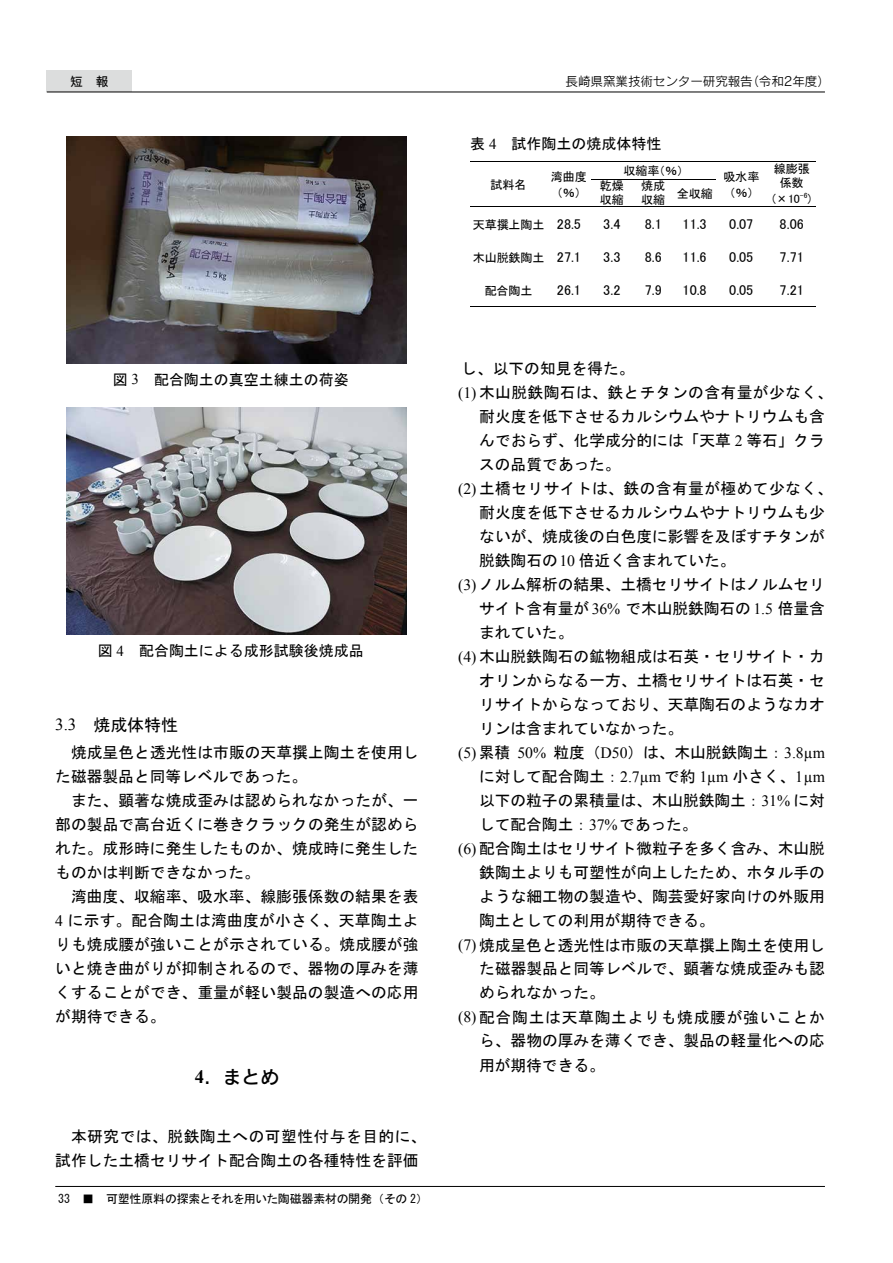
<style>
.page{position:relative;width:893px;height:1263px;background:#fff}
.page>*{position:absolute;margin:0;border:0;box-sizing:border-box;transform-origin:0 0}
.t1{font:18.75px "Rodin Pro DB";color:#000}
.t2{font:16.95px "MS Gothic";color:#000}
.t3{font:16.95px "Times New Roman";color:#000}
.t4{font:15.75px/24px "MS Gothic";color:#000}
.t5{font:15.75px "MS Gothic";letter-spacing:.025em;color:#000}
.t6{font:15.75px "MS Gothic";letter-spacing:.05em;color:#000}
.t7{font:15.75px "Times New Roman";color:#000}
.t8{font:15px "MS Gothic";color:#000}
.t9{font:14.25px "MS P Gothic";color:#000}
.t10{font:12.75px "MS Gothic";color:#000}
.t11{font:12.6px "Rodin Pro M";letter-spacing:-.01em;color:#000}
.t12{font:12px/13.5px "MS P Gothic";letter-spacing:-.015em;color:#000;text-align:center}
.t13{font:12px "MS Gothic";letter-spacing:-.03em;color:#000}
.s1{font-family:"Times New Roman"}
.s2{font-family:"Times New Roman";font-weight:700}
.s3{font-family:"MS Gothic"}
</style>
<div class="page">
<hr style="left:55px;top:1186px;width:770px;height:1px;background:#000">
<div style="left:47px;top:70px;width:85px;height:21px;background:#dcdddd"></div>
<hr style="left:47px;top:92px;width:778px;height:1px;background:#000">
<img style="left:67px;top:136px;width:340px;height:227px">
<img style="left:67px;top:407px;width:340px;height:227px">
<hr style="left:470px;top:161px;width:77px;height:1px;background:#000">
<hr style="left:547px;top:161px;width:44px;height:1px;background:#000">
<hr style="left:592px;top:161px;width:123px;height:1px;background:#000">
<hr style="left:716px;top:161px;width:51px;height:1px;background:#000">
<hr style="left:768px;top:161px;width:48px;height:1px;background:#000">
<hr style="left:591px;top:179px;width:41px;height:1px;background:#000">
<hr style="left:633px;top:179px;width:41px;height:1px;background:#000">
<hr style="left:675px;top:179px;width:40px;height:1px;background:#000">
<hr style="left:470px;top:206px;width:77px;height:1px;background:#000">
<hr style="left:547px;top:206px;width:44px;height:1px;background:#000">
<hr style="left:592px;top:206px;width:40px;height:1px;background:#000">
<hr style="left:633px;top:206px;width:41px;height:1px;background:#000">
<hr style="left:675px;top:206px;width:40px;height:1px;background:#000">
<hr style="left:716px;top:206px;width:51px;height:1px;background:#000">
<hr style="left:768px;top:206px;width:48px;height:1px;background:#000">
<hr style="left:470px;top:306px;width:77px;height:1px;background:#000">
<hr style="left:546px;top:306px;width:45px;height:1px;background:#000">
<hr style="left:591px;top:306px;width:41px;height:1px;background:#000">
<hr style="left:632px;top:306px;width:42px;height:1px;background:#000">
<hr style="left:674px;top:306px;width:41px;height:1px;background:#000">
<hr style="left:715px;top:306px;width:52px;height:1px;background:#000">
<hr style="left:767px;top:306px;width:49px;height:1px;background:#000">
<p class="t10" style="left:70px;top:75px;width:40px">短　報</p>
<p class="t8" style="left:113px;top:372px;width:237px">図 　<span class="s1">3</span> 配合陶土の真空土練土の荷姿</p>
<p class="t8" style="left:98px;top:643px;width:267px">図 　<span class="s1">4</span> 配合陶土による成形試験後焼成品</p>
<p class="t2" style="left:93px;top:716px;width:86px">焼成体特性</p>
<p class="t3" style="left:55px;top:713px;width:23px">3.3</p>
<p class="t4" style="left:55px;top:740px;width:365px">　焼成呈色と透光性は市販の天草撰上陶土を使用した磁器製品と同等レベルであった。<br>　また、顕著な焼成歪みは認められなかったが、一部の製品で高台近くに巻きクラックの発生が認められた。成形時に発生したものか、焼成時に発生したものかは判断できなかった。<br>　湾曲度、収縮率、吸水率、線膨張係数の結果を表<br><span class="s1">4</span> に示す。配合陶土は湾曲度が小さく、天草陶土よりも焼成腰が強いことが示されている。焼成腰が強いと焼き曲がりが抑制されるので、器物の厚みを薄くすることができ、重量が軽い製品の製造への応用が期待できる。</p>
<p class="t1" style="left:195px;top:1064px;width:86px"><span class="s2">4</span>．まとめ</p>
<p class="t4" style="left:55px;top:1124px;width:373px">　本研究では、脱鉄陶土への可塑性付与を目的に、試作した土橋セリサイト配合陶土の各種特性を評価</p>
<p class="t13" style="left:58px;top:1193px;width:371px">33　■　可塑性原料の探索とそれを用いた陶磁器素材の開発（その (2</p>
<p class="t11" style="left:746px;top:73px;width:85px">（令和2年度(</p>
<p class="t11" style="left:566px;top:73px;width:189px">長崎県窯業技術センター研究報告</p>
<p class="t8" style="left:470px;top:136px;width:193px">表 　<span class="s1">4</span> 試作陶土の焼成体特性</p>
<p class="t12" style="left:491px;top:178px;width:38px">試料名</p>
<p class="t12" style="left:551px;top:170px;width:38px">湾曲度</p>
<p class="t12" style="left:557px;top:186px;width:26px">％) (</p>
<p class="t12" style="left:623px;top:164px;width:61px">収縮率％（ ）</p>
<p class="t12" style="left:600px;top:179px;width:25px;text-align:left">乾燥収縮</p>
<p class="t12" style="left:641px;top:179px;width:25px">焼成</p>
<p class="t12" style="left:641px;top:193px;width:25px">収縮</p>
<p class="t12" style="left:677px;top:187px;width:38px">全収縮</p>
<p class="t12" style="left:723px;top:170px;width:38px">吸水率</p>
<p class="t12" style="left:729px;top:186px;width:26px">％) (</p>
<p class="t12" style="left:774px;top:162px;width:38px">線膨張係数</p>
<p class="t12" style="left:772px;top:192px;width:40px">×) 10<sup>-6</sup>(</p>
<p class="t12" style="left:473px;top:218px;width:73px">天草撰上陶土</p>
<p class="t9" style="left:557px;top:216px;width:26px">28.5</p>
<p class="t9" style="left:603px;top:216px;width:19px">3.4</p>
<p class="t9" style="left:645px;top:216px;width:19px">8.1</p>
<p class="t9" style="left:683px;top:216px;width:26px">11.3</p>
<p class="t9" style="left:729px;top:216px;width:26px">0.07</p>
<p class="t9" style="left:780px;top:216px;width:26px">8.06</p>
<p class="t12" style="left:473px;top:251px;width:73px">木山脱鉄陶土</p>
<p class="t9" style="left:557px;top:249px;width:26px">27.1</p>
<p class="t9" style="left:603px;top:249px;width:19px">3.3</p>
<p class="t9" style="left:645px;top:249px;width:19px">8.6</p>
<p class="t9" style="left:683px;top:249px;width:26px">11.6</p>
<p class="t9" style="left:729px;top:249px;width:26px">0.05</p>
<p class="t9" style="left:780px;top:249px;width:26px">7.71</p>
<p class="t12" style="left:485px;top:284px;width:49px">配合陶土</p>
<p class="t9" style="left:557px;top:282px;width:26px">26.1</p>
<p class="t9" style="left:603px;top:282px;width:19px">3.2</p>
<p class="t9" style="left:645px;top:282px;width:19px">7.9</p>
<p class="t9" style="left:683px;top:282px;width:26px">10.8</p>
<p class="t9" style="left:729px;top:282px;width:26px">0.05</p>
<p class="t9" style="left:780px;top:282px;width:26px">7.21</p>
<p class="t4" style="left:461px;top:357px;width:175px">し、以下の知見を得た。</p>
<p class="t5" style="left:458px;top:385px;width:376px"><span class="s1">)1(</span> 木山脱鉄陶石は、鉄とチタンの含有量が少なく、</p>
<p class="t4" style="left:479px;top:404px;width:347px">耐火度を低下させるカルシウムやナトリウムも含</p>
<p class="t4" style="left:479px;top:429px;width:347px">んでおらず、化学成分的には「天草 <span class="s1">2</span> 等石」クラ</p>
<p class="t4" style="left:479px;top:453px;width:143px">スの品質であった。</p>
<p class="t5" style="left:458px;top:481px;width:376px"><span class="s1">)2(</span> 土橋セリサイトは、鉄の含有量が極めて少なく、</p>
<p class="t4" style="left:479px;top:500px;width:347px">耐火度を低下させるカルシウムやナトリウムも少</p>
<p class="t4" style="left:479px;top:524px;width:347px">ないが、焼成後の白色度に影響を及ぼすチタンが</p>
<p class="t4" style="left:479px;top:549px;width:258px">脱鉄陶石の<span class="s1">10</span> 倍近く含まれていた。</p>
<p class="t4" style="left:458px;top:573px;width:368px"><span class="s1">)3(</span> ノルム解析の結果、土橋セリサイトはノルムセリ</p>
<p class="t4" style="left:479px;top:597px;width:347px">サイト含有量が <span class="s1">36%</span> で木山脱鉄陶石の <span class="s1">1.5</span> 倍量含</p>
<p class="t4" style="left:479px;top:621px;width:96px">まれていた。</p>
<p class="t4" style="left:458px;top:645px;width:368px"><span class="s1">)4(</span> 木山脱鉄陶石の鉱物組成は石英・セリサイト・カ</p>
<p class="t4" style="left:479px;top:668px;width:347px">オリンからなる一方、土橋セリサイトは石英・セ</p>
<p class="t4" style="left:479px;top:692px;width:347px">リサイトからなっており、天草陶石のようなカオ</p>
<p class="t4" style="left:479px;top:717px;width:205px">リンは含まれていなかった。</p>
<p class="t4" style="left:554px;top:741px;width:273px">粒度（<span class="s1">D50</span>）は、木山脱鉄陶土：<span class="s1">3.8µm</span></p>
<p class="t7" style="left:458px;top:742px;width:53px">)5( <span class="s3">累積</span></p>
<p class="t4" style="left:479px;top:765px;width:347px">に対して配合陶土：<span class="s1">2.7µm</span> で約 <span class="s1">1µm</span> 小さく、<span class="s1">1µm</span></p>
<p class="t4" style="left:479px;top:789px;width:347px">以下の粒子の累積量は、木山脱鉄陶土：<span class="s1">31%</span> に対</p>
<p class="t4" style="left:479px;top:813px;width:220px">して配合陶土：<span class="s1">37%</span>であった。</p>
<p class="t4" style="left:458px;top:837px;width:368px"><span class="s1">)6(</span> 配合陶土はセリサイト微粒子を多く含み、木山脱</p>
<p class="t4" style="left:479px;top:860px;width:347px">鉄陶土よりも可塑性が向上したため、ホタル手の</p>
<p class="t4" style="left:479px;top:884px;width:347px">ような細工物の製造や、陶芸愛好家向けの外販用</p>
<p class="t4" style="left:479px;top:909px;width:237px">陶土としての利用が期待できる。</p>
<p class="t4" style="left:458px;top:933px;width:368px"><span class="s1">)7(</span> 焼成呈色と透光性は市販の天草撰上陶土を使用し</p>
<p class="t4" style="left:479px;top:956px;width:347px">た磁器製品と同等レベルで、顕著な焼成歪みも認</p>
<p class="t4" style="left:479px;top:980px;width:127px">められなかった。</p>
<p class="t6" style="left:458px;top:1009px;width:368px"><span class="s1">)8(</span> 配合陶土は天草陶土よりも焼成腰が強いことか</p>
<p class="t4" style="left:479px;top:1028px;width:347px">ら、器物の厚みを薄くでき、製品の軽量化への応</p>
<p class="t4" style="left:479px;top:1053px;width:127px">用が期待できる。</p>
<p class="t7" style="left:517px;top:742px;width:30px">50%</p>
</div>
